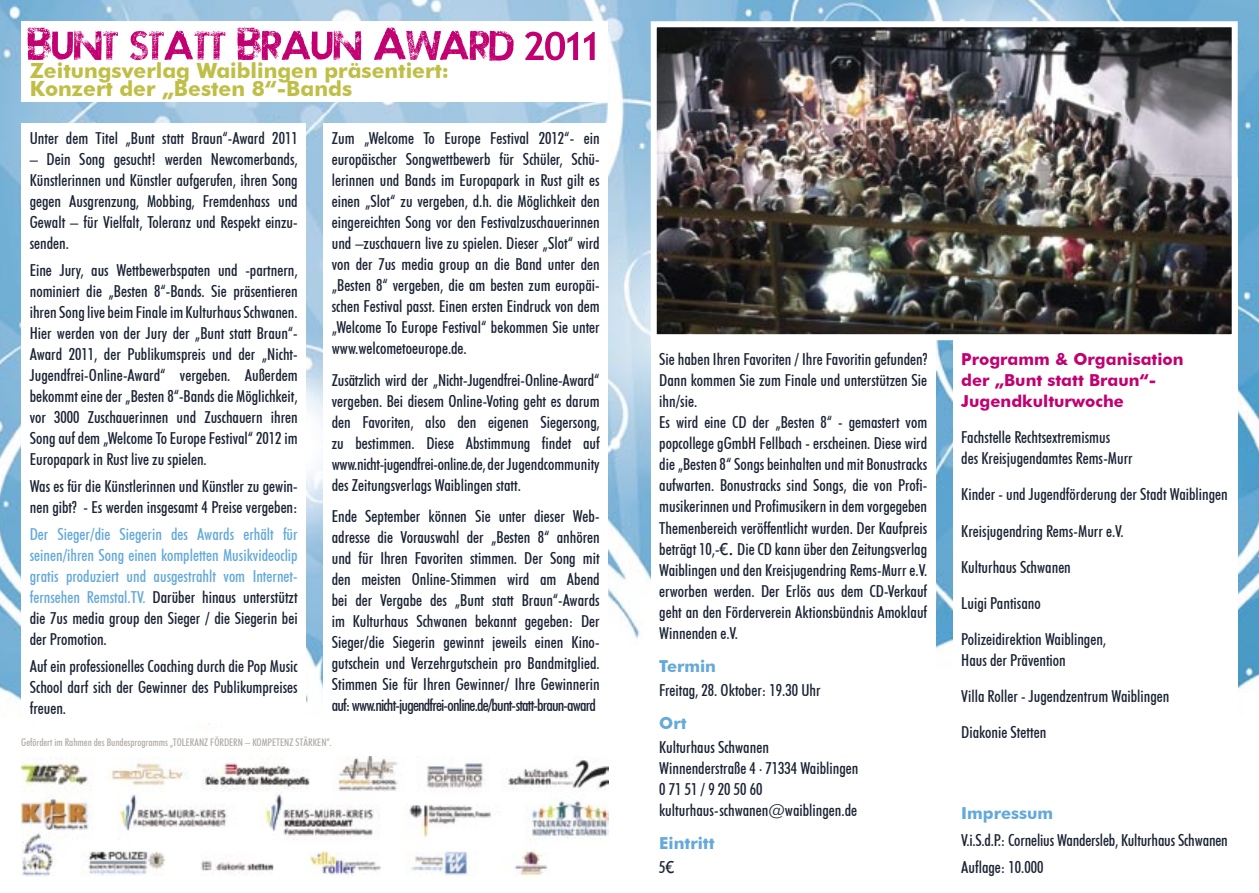
<style>
.page{position:relative;width:1259px;height:893px;background:#fff}
.page>*{position:absolute;margin:0;border:0;box-sizing:border-box;transform-origin:0 0}
.t1{font:700 21px/18px "Futura BT";color:#bfbe45}
.t2{font:500 condensed 16.5px/21px "Futura BT";color:#1b2334}
.t3{font:500 condensed 16.5px/21px "Futura BT";color:#64a9da;text-align:justify}
.t4{font:700 16.5px/21px "Futura BT";color:#c10071}
.t5{font:700 16.5px/24px "Futura BT";color:#64a9da}
.t6{font:500 condensed 10.5px "Futura BT";color:#b0aaa5}
.s1{color:#1b2334}
.s2{font-family:"Trebuchet MS";font-weight:400;font-stretch:normal}
.s3{font-weight:500;font-stretch:condensed;color:#1b2334}
.s4{font-family:"Trebuchet MS";font-weight:400;color:#1b2334}
</style>
<div class="page">
<img style="left:0;top:0;width:1259px;height:835px">
<div style="left:21px;top:123px;width:285px;height:600px;background:#fff"></div>
<div style="left:323px;top:123px;width:285px;height:603px;background:#fff"></div>
<div style="left:21px;top:21px;width:587px;height:81px;background:#fff"></div>
<div style="left:651px;top:123px;width:284px;height:770px;background:#fff"></div>
<div style="left:952px;top:179px;width:285px;height:708px;background:#fff"></div>
<svg style="left:28px;top:28px;width:566px;height:36px"></svg>
<img style="left:658px;top:28px;width:572px;height:305px">
<div style="left:651px;top:21px;width:586px;height:319px;border:6px solid #fff"></div>
<img style="left:21px;top:757px;width:587px;height:120px">
<p class="t1" style="left:30px;top:61px;width:421px">Zeitungsverlag Waiblingen präsentiert:<br>Konzert der „Besten 8“-Bands</p>
<p class="t2" style="left:30px;top:128px;width:269px">Unter dem Titel „Bunt statt Braun“-Award 2011</p>
<p class="t2" style="left:30px;top:149px;width:269px;text-align:justify">– Dein Song gesucht! werden Newcomerbands, Künstlerinnen und Künstler aufgerufen, ihren Song gegen Ausgrenzung, Mobbing, Fremdenhass und Gewalt – für Vielfalt, Toleranz und Respekt einzu&shy;senden.</p>
<p class="t2" style="left:30px;top:260px;width:269px;text-align:justify">Eine Jury, aus Wettbewerbspaten und -partnern, nominiert die „Besten 8“-Bands. Sie präsentieren ihren Song live beim Finale im Kulturhaus Schwanen.<br>Hier werden von der Jury der „Bunt statt Braun“- Award 2011, der Publikumspreis und der „Nicht-Jugendfrei-Online-Award“ vergeben. Außerdem bekommt eine der „Besten 8“-Bands die Möglichkeit, vor 3000 Zuschauerinnen und Zuschauern ihren Song auf dem „Welcome To Europe Festival“ 2012 im Europapark in Rust live zu spielen.</p>
<p class="t2" style="left:30px;top:476px;width:269px">Was es für die Künstlerinnen und Künstler zu gewin&shy;nen gibt? - Es werden insgesamt 4 Preise vergeben:</p>
<p class="t3" style="left:30px;top:524px;width:269px">Der Sieger/die Siegerin des Awards erhält für seinen/ihren Song einen kompletten Musikvideoclip gratis produziert und ausgestrahlt vom Internet&shy;fernsehen Remstal.TV. <span class="s1">Darüber hinaus unterstützt die 7us media group den Sieger / die Siegerin bei der Promotion.</span></p>
<p class="t2" style="left:30px;top:656px;width:269px;text-align:justify">Auf ein professionelles Coaching durch die Pop Music School darf sich der Gewinner des Publikumpreises freuen.</p>
<p class="t2" style="left:332px;top:128px;width:269px;text-align:justify">Zum „Welcome To Europe Festival 2012“- ein europäischer Songwettbewerb für Schüler, Schü&shy;lerinnen und Bands im Europapark in Rust gilt es einen „Slot“ zu vergeben, d.h. die Möglichkeit den eingereichten Song vor den Festivalzuschauerinnen und –zuschauern live zu spielen. Dieser „Slot“ wird von der 7us media group an die Band unter den „Besten 8“ vergeben, die am besten zum europäi&shy;schen Festival passt. Einen ersten Eindruck von dem „Welcome To Europe Festival“ bekommen Sie unter www.welcometoeurope.de.</p>
<p class="t2" style="left:332px;top:369px;width:269px;text-align:justify">Zusätzlich wird der „Nicht-Jugendfrei-Online-Award“ vergeben. Bei diesem Online-Voting geht es darum den Favoriten, also den eigenen Siegersong, zu bestimmen. Diese Abstimmung findet auf www.nicht-jugendfrei-online.de, der Jugendcommunity des Zeitungsverlags Waiblingen statt.</p>
<p class="t2" style="left:332px;top:506px;width:269px;text-align:justify">Ende September können Sie unter dieser Web&shy;adresse die Vorauswahl der „Besten 8“ anhören und für Ihren Favoriten stimmen. Der Song mit den meisten Online-Stimmen wird am Abend bei der Vergabe des „Bunt statt Braun“-Awards im Kulturhaus Schwanen bekannt gegeben: Der Sieger/die Siegerin gewinnt jeweils einen Kino&shy;gutschein und Verzehrgutschein pro Bandmitglied.<br>Stimmen Sie für Ihren Gewinner/ Ihre Gewinnerin auf: www.nicht-jugendfrei-online.de/bunt-statt-braun-award</p>
<p class="t6" style="left:21px;top:736px;width:312px">Gefördert im Rahmen des Bundesprogramms „TOLERANZ FÖRDERN – KOMPETENZ STÄRKEN“.</p>
<p class="t2" style="left:659px;top:349px;width:269px">Sie haben Ihren Favoriten / Ihre Favoritin gefunden?<br>Dann kommen Sie zum Finale und unterstützen Sie ihn/sie.<br>Es wird eine CD der „Besten 8“ - gemastert vom popcollege gGmbH Fellbach - erscheinen. Diese wird die „Besten 8“ Songs beinhalten und mit Bonustracks aufwarten. Bonustracks sind Songs, die von Profi&shy;musikerinnen und Profimusikern in dem vorgegeben Themenbereich veröffentlicht wurden. Der Kaufpreis beträgt 10,-<span class="s2">€.</span> Die CD kann über den Zeitungsverlag Waiblingen und den Kreisjugendring Rems-Murr e.V. erworben werden. Der Erlös aus dem CD-Verkauf geht an den Förderverein Aktionsbündnis Amoklauf Winnenden e.V.</p>
<p class="t5" style="left:659px;top:653px;width:58px">Termin</p>
<p class="t2" style="left:659px;top:679px;width:163px">Freitag, 28. Oktober: 19.30 Uhr</p>
<p class="t5" style="left:659px;top:710px;width:29px">Ort</p>
<p class="t2" style="left:659px;top:736px;width:201px">Kulturhaus Schwanen<br>Winnenderstraße 4 . 71334 Waiblingen<br>0 71 51 / 9 20 50 60 kulturhaus-schwanen@waiblingen.de</p>
<p class="t5" style="left:659px;top:830px;width:57px">Eintritt<br><span class="s3">5</span><span class="s4">€</span></p>
<p class="t4" style="left:961px;top:349px;width:224px">Programm &amp; Organisation der „Bunt statt Braun“-<br>Jugendkulturwoche</p>
<p class="t2" style="left:961px;top:427px;width:173px">Fachstelle Rechtsextremismus<br>des Kreisjugendamtes Rems-Murr</p>
<p class="t2" style="left:961px;top:476px;width:268px;line-height:36px">Kinder - und Jugendförderung der Stadt Waiblingen<br>Kreisjugendring Rems-Murr e.V.<br>Kulturhaus Schwanen<br>Luigi Pantisano<br>Polizeidirektion Waiblingen,</p>
<p class="t2" style="left:961px;top:641px;width:210px;line-height:36px">Haus der Prävention<br>Villa Roller - Jugendzentrum Waiblingen<br>Diakonie Stetten</p>
<p class="t5" style="left:961px;top:800px;width:93px">Impressum</p>
<p class="t2" style="left:961px;top:826px;width:268px;line-height:27px">V.i.S.d.P.: Cornelius Wandersleb, Kulturhaus Schwanen<br>Auflage: 10.000</p>
</div>
